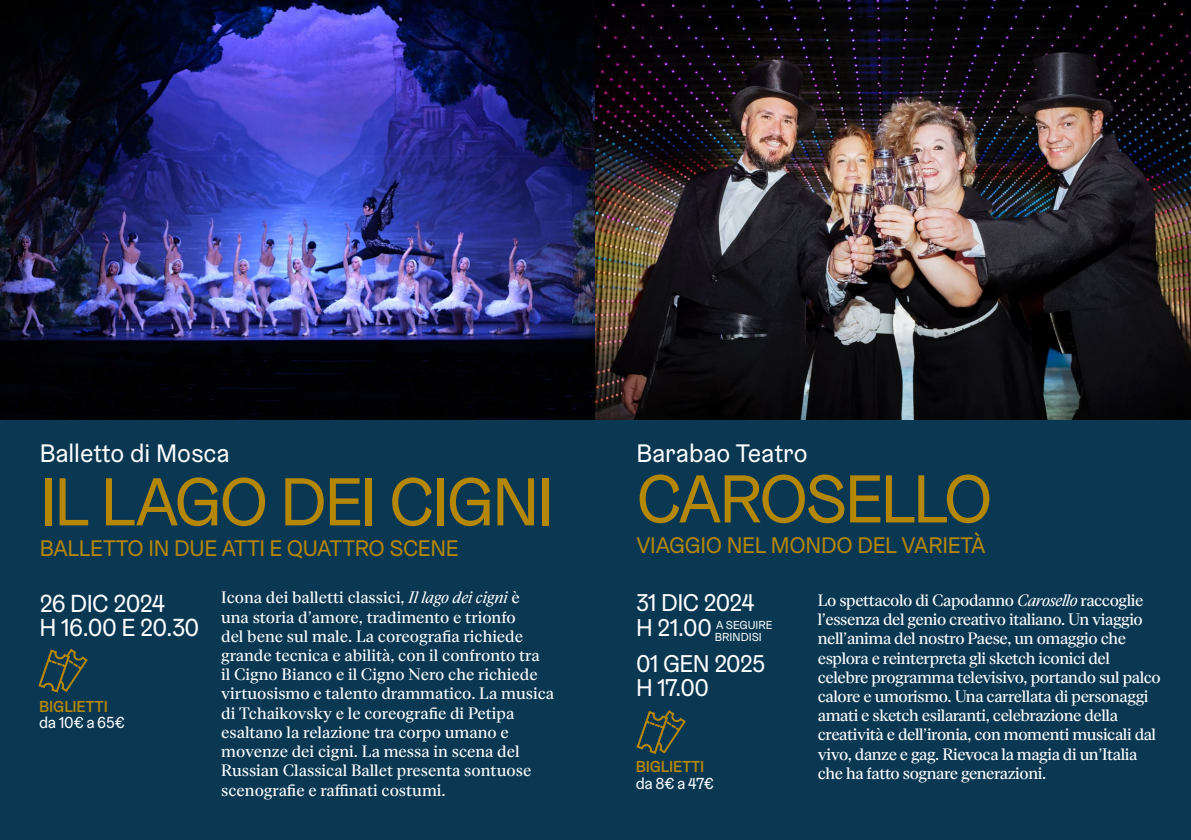
<style>
.page{position:relative;width:1191px;height:840px;background:#fff}
.page>*{position:absolute;margin:0;border:0;box-sizing:border-box;transform-origin:0 0}
.t1{font:68px "Graebenbach";letter-spacing:-.035em;color:#b58707}
.t2{font:25.4px "Graebenbach";letter-spacing:-.005em;color:#fff}
.t3{font:24.8px/24.4px "Graebenbach";letter-spacing:-.03em;color:#fff}
.t4{font:24.4px/24.4px "Graebenbach";letter-spacing:-.035em;color:#fff}
.t5{font:22.6px "Graebenbach";letter-spacing:-.01em;color:#b58707}
.t6{font:16px/19.2px "Eliza";letter-spacing:-.02em;color:#fff}
.t7{font:16px/19.2px "Eliza";color:#fff}
.t8{font:500 16px "Graebenbach";letter-spacing:-.005em;color:#b58707}
.t9{font:16px "Graebenbach";letter-spacing:-.02em;color:#fff}
.t10{font:11.6px/12px "Graebenbach";letter-spacing:.005em;color:#fff}
.s1{font-style:italic}
.s2{font-size:24.4px}
</style>
<div class="page">
<div style="left:0;top:0;width:1191px;height:839px;background:#0a3853"></div>
<img style="left:0;top:0;width:595px;height:420px">
<img style="left:595px;top:0;width:596px;height:420px">
<svg style="left:38px;top:649px;width:50px;height:43px"></svg>
<svg style="left:636px;top:710px;width:50px;height:43px"></svg>
<h2 class="t2" style="left:40px;top:437px;width:192px">Balletto di Mosca</h2>
<h1 class="t1" style="left:40px;top:459px;width:516px">IL LAGO DEI CIGNI</h1>
<h3 class="t5" style="left:40px;top:533px;width:420px">BALLETTO IN DUE ATTI E QUATTRO SCENE</h3>
<h2 class="t2" style="left:636px;top:437px;width:173px">Barabao Teatro</h2>
<h1 class="t1" style="left:636px;top:456px;width:358px">CAROSELLO</h1>
<h3 class="t5" style="left:636px;top:531px;width:350px">VIAGGIO NEL MONDO DEL VARIETÀ</h3>
<p class="t7" style="left:221px;top:588px;width:334px">Icona dei balletti classici, <span class="s1">Il lago dei cigni</span> è<br>una storia d’amore, tradimento e trionfo<br>del bene sul male. La coreografia richiede grande tecnica e abilità, con il confronto tra<br>il Cigno Bianco e il Cigno Nero che richiede virtuosismo e talento drammatico. La musica di Tchaikovsky e le coreografie di Petipa esaltano la relazione tra corpo umano e movenze dei cigni. La messa in scena del Russian Classical Ballet presenta sontuose scenografie e raffinati costumi.</p>
<p class="t6" style="left:818px;top:590px;width:344px">Lo spettacolo di Capodanno <span class="s1">Carosello</span> raccoglie l’essenza del genio creativo italiano. Un viaggio nell’anima del nostro Paese, un omaggio che esplora e reinterpreta gli sketch iconici del celebre programma televisivo, portando sul palco calore e umorismo. Una carrellata di personaggi amati e sketch esilaranti, celebrazione della creatività e dell’ironia, con momenti musicali dal vivo, danze e gag. Rievoca la magia di un’Italia che ha fatto sognare generazioni.</p>
<h3 class="t3" style="left:39px;top:590px;width:161px">26 DIC 2024<br>H 16.00 E 20.30</h3>
<h3 class="t4" style="left:636px;top:590px;width:120px">31 DIC 2024</h3>
<p class="t10" style="left:715px;top:618px;width:59px;text-indent:-79px"><span class="s2">H 21.00</span> A SEGUIRE<br>BRINDISI</p>
<h3 class="t4" style="left:636px;top:650px;width:131px">01 GEN 2025<br>H 17.00</h3>
<p class="t8" style="left:39px;top:695px;width:70px">BIGLIETTI</p>
<p class="t9" style="left:39px;top:712px;width:87px">da 10€ a 65€</p>
<p class="t8" style="left:636px;top:756px;width:70px">BIGLIETTI</p>
<p class="t9" style="left:636px;top:773px;width:80px">da 8€ a 47€</p>
</div>
